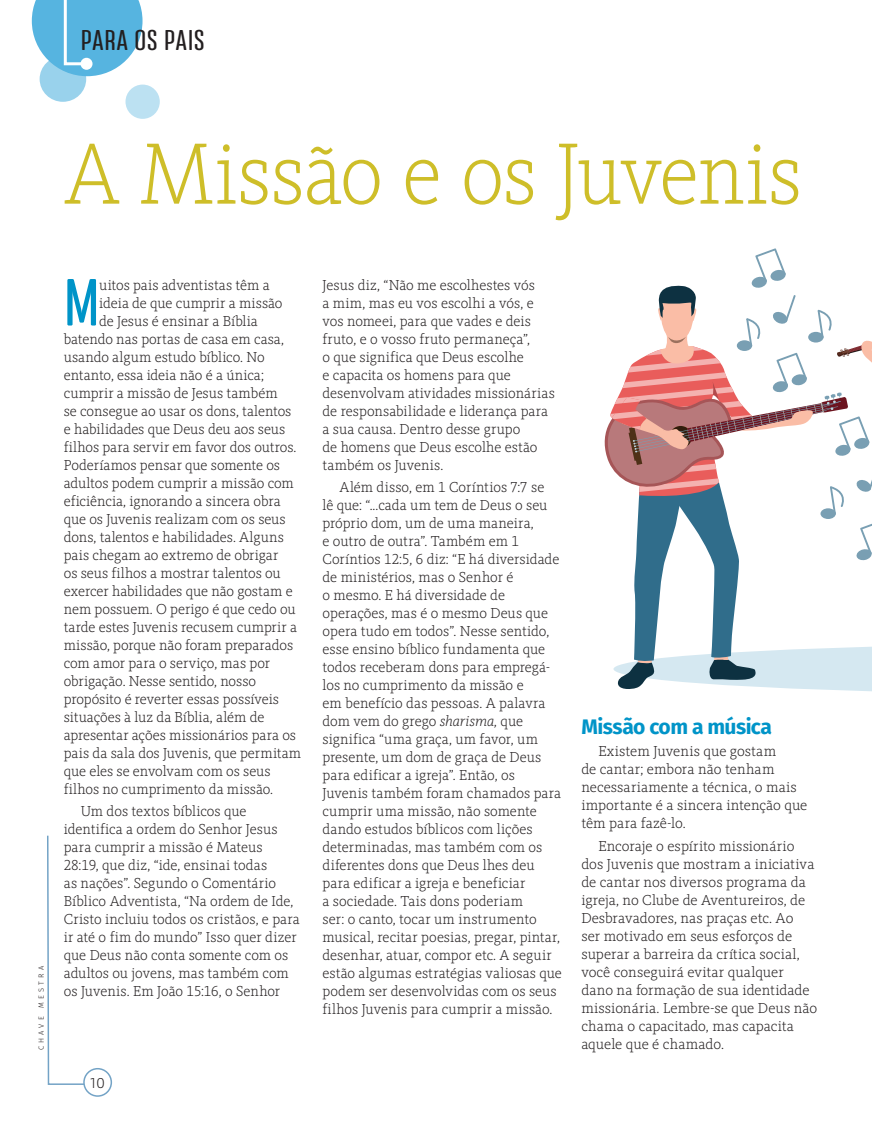
<style>
.page{position:relative;width:872px;height:1127px;background:#fff}
.page>*{position:absolute;margin:0;border:0;box-sizing:border-box;transform-origin:0 0}
.Títulos{font:300 90px "FF Kievit Slab";letter-spacing:-.02em;color:#cebe29;scale:.92 1}
.t1{font:66.3px "Nephrite";color:#0094c8}
.t2{font:28.5px "Nephrite";letter-spacing:.025em;color:#231f20}
.Subtítulos{font:700 21px "Fira Sans";letter-spacing:-.03em;color:#0094c8}
.t3{font:300 15px/18px "FF Kievit Slab";color:#231f20}
.t4{font:300 15px "FF Sanuk";color:#231f20}
.t5{font:300 7.5px "Fira Sans";letter-spacing:.435em;color:#231f20}
.s1{font-style:italic}
</style>
<div class="page">
<svg style="left:47px;top:835px;width:47px;height:250px"></svg>
<div style="left:84px;top:1068px;width:27px;height:28px;background:#fff;border-radius:50%"></div>
<div style="left:83px;top:1068px;width:29px;height:29px;border:2px solid #73a3c6;border-radius:50%"></div>
<svg style="left:604px;top:248px;width:268px;height:444px"></svg>
<div style="left:40px;top:56px;width:46px;height:46px;background:#99d2ec;border-radius:50%"></div>
<div style="left:125px;top:85px;width:35px;height:34px;background:#bce1f2;border-radius:50%"></div>
<svg style="left:32px;top:0;width:110px;height:76px"></svg>
<div style="left:80px;top:58px;width:12px;height:12px;background:#fff;border-radius:50%"></div>
<p class="t2" style="left:81px;top:25px;width:125px">PARA OS PAIS</p>
<p class="Títulos" style="left:64px;top:120px;width:804px">A Missão e os Juvenis</p>
<p class="t5" style="left:36px;top:1050px;width:86px;rotate:-90deg">CHAVE MESTRA</p>
<p class="t1" style="left:64px;top:267px;width:37px">M</p>
<p class="t3" style="left:99px;top:275px;width:172px">uitos pais adventistas têm a</p>
<p class="t3" style="left:99px;top:293px;width:185px">ideia de que cumprir a missão</p>
<p class="t3" style="left:99px;top:311px;width:160px">de Jesus é ensinar a Bíblia</p>
<p class="t3" style="left:64px;top:329px;width:222px">batendo nas portas de casa em casa,</p>
<p class="t3" style="left:64px;top:347px;width:202px">usando algum estudo bíblico. No</p>
<p class="t3" style="left:64px;top:365px;width:202px">entanto, essa ideia não é a única;</p>
<p class="t3" style="left:64px;top:383px;width:215px">cumprir a missão de Jesus também</p>
<p class="t3" style="left:64px;top:401px;width:229px">se consegue ao usar os dons, talentos</p>
<p class="t3" style="left:64px;top:419px;width:223px">e habilidades que Deus deu aos seus</p>
<p class="t3" style="left:64px;top:437px;width:234px">filhos para servir em favor dos outros.</p>
<p class="t3" style="left:64px;top:455px;width:218px">Poderíamos pensar que somente os</p>
<p class="t3" style="left:64px;top:473px;width:232px">adultos podem cumprir a missão com</p>
<p class="t3" style="left:64px;top:491px;width:218px">eficiência, ignorando a sincera obra</p>
<p class="t3" style="left:64px;top:509px;width:223px">que os Juvenis realizam com os seus</p>
<p class="t3" style="left:64px;top:527px;width:222px">dons, talentos e habilidades. Alguns</p>
<p class="t3" style="left:64px;top:545px;width:216px">pais chegam ao extremo de obrigar</p>
<p class="t3" style="left:64px;top:563px;width:218px">os seus filhos a mostrar talentos ou</p>
<p class="t3" style="left:64px;top:581px;width:230px">exercer habilidades que não gostam e</p>
<p class="t3" style="left:64px;top:599px;width:233px">nem possuem. O perigo é que cedo ou</p>
<p class="t3" style="left:64px;top:617px;width:235px">tarde estes Juvenis recusem cumprir a</p>
<p class="t3" style="left:64px;top:635px;width:231px">missão, porque não foram preparados</p>
<p class="t3" style="left:64px;top:653px;width:208px">com amor para o serviço, mas por</p>
<p class="t3" style="left:64px;top:671px;width:194px">obrigação. Nesse sentido, nosso</p>
<p class="t3" style="left:64px;top:689px;width:217px">propósito é reverter essas possíveis</p>
<p class="t3" style="left:64px;top:707px;width:202px">situações à luz da Bíblia, além de</p>
<p class="t3" style="left:64px;top:725px;width:234px">apresentar ações missionários para os</p>
<p class="t3" style="left:64px;top:743px;width:239px">pais da sala dos Juvenis, que permitam</p>
<p class="t3" style="left:64px;top:761px;width:208px">que eles se envolvam com os seus</p>
<p class="t3" style="left:64px;top:779px;width:211px">filhos no cumprimento da missão.</p>
<p class="t3" style="left:64px;top:802px;width:238px;text-indent:17px">Um dos textos bíblicos que identifica a ordem do Senhor Jesus para cumprir a missão é Mateus 28:19, que diz, “ide, ensinai todas<br>as nações”. Segundo o Comentário Bíblico Adventista, “Na ordem de Ide, Cristo incluiu todos os cristãos, e para ir até o fim do mundo” Isso quer dizer que Deus não conta somente com os adultos ou jovens, mas também com os Juvenis. Em João 15:16, o Senhor</p>
<p class="t4" style="left:90px;top:1073px;width:16px">10</p>
<p class="t3" style="left:322px;top:275px;width:234px">Jesus diz, “Não me escolhestes vós<br>a mim, mas eu vos escolhi a vós, e vos nomeei, para que vades e deis fruto, e o vosso fruto permaneça”,<br>o que significa que Deus escolhe<br>e capacita os homens para que desenvolvam atividades missionárias de responsabilidade e liderança para a sua causa. Dentro desse grupo<br>de homens que Deus escolhe estão também os Juvenis.</p>
<p class="t3" style="left:322px;top:478px;width:241px;text-indent:17px">Além disso, em 1 Coríntios 7:7 se<br>lê que: “...cada um tem de Deus o seu próprio dom, um de uma maneira,<br>e outro de outra”. Também em 1<br>Coríntios 12:5, 6 diz: “E há diversidade de ministérios, mas o Senhor é<br>o mesmo. E há diversidade de operações, mas é o mesmo Deus que opera tudo em todos”. Nesse sentido, esse ensino bíblico fundamenta que todos receberam dons para empregá&shy;los no cumprimento da missão e<br>em benefício das pessoas. A palavra dom vem do grego <span class="s1">sharisma,</span> que significa “uma graça, um favor, um presente, um dom de graça de Deus para edificar a igreja”. Então, os Juvenis também foram chamados para cumprir uma missão, não somente dando estudos bíblicos com lições determinadas, mas também com os diferentes dons que Deus lhes deu para edificar a igreja e beneficiar<br>a sociedade. Tais dons poderiam<br>ser: o canto, tocar um instrumento musical, recitar poesias, pregar, pintar, desenhar, atuar, compor etc. A seguir estão algumas estratégias valiosas que podem ser desenvolvidas com os seus filhos Juvenis para cumprir a missão.</p>
<p class="Subtítulos" style="left:581px;top:709px;width:192px">Missão com a música</p>
<p class="t3" style="left:581px;top:742px;width:228px;text-indent:17px">Existem Juvenis que gostam<br>de cantar; embora não tenham necessariamente a técnica, o mais importante é a sincera intenção que têm para fazê-lo.</p>
<p class="t3" style="left:581px;top:836px;width:237px;text-indent:17px">Encoraje o espírito missionário dos Juvenis que mostram a iniciativa de cantar nos diversos programa da igreja, no Clube de Aventureiros, de Desbravadores, nas praças etc. Ao<br>ser motivado em seus esforços de superar a barreira da crítica social, você conseguirá evitar qualquer dano na formação de sua identidade missionária. Lembre-se que Deus não chama o capacitado, mas capacita aquele que é chamado.</p>
</div>
